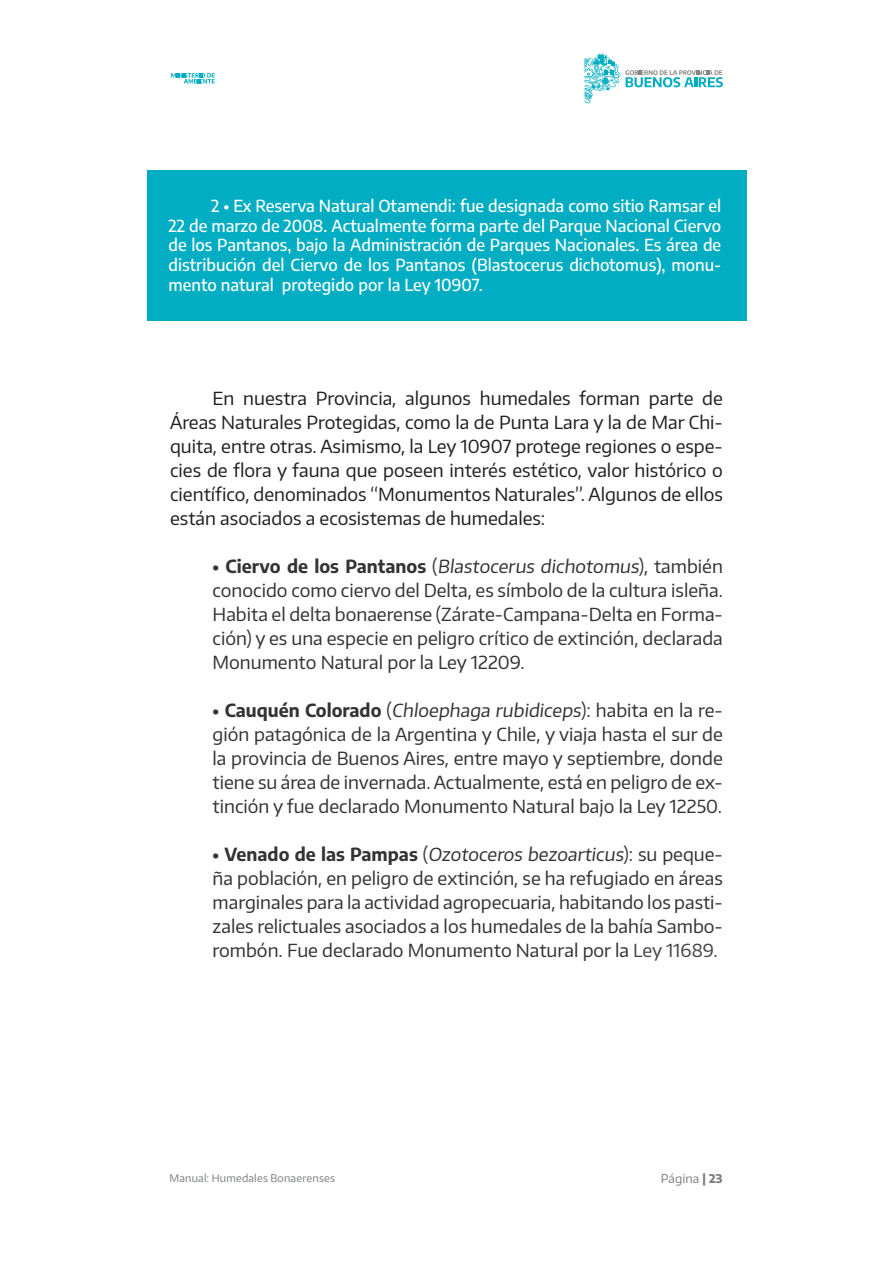
<style>
.page{position:relative;width:893px;height:1263px;background:#fff}
.page>*{position:absolute;margin:0;border:0;box-sizing:border-box;transform-origin:0 0}
.t1{font:18px/24px "Encode Sans";color:#333;text-align:justify}
.t2{font:18px/24px "Encode Sans";color:#231f20;text-align:justify}
.t3{font:500 16.5px/19.8px "Encode Sans";color:#fff;text-align:justify}
.t4{font:12px "Encode Sans";letter-spacing:.01em;color:#7c7e81}
.t5{font:10.5px "Encode Sans";letter-spacing:.02em;color:#7c7e81}
.s1{font-weight:600}
.s2{font-weight:700}
.s3{color:#444}
.s4{font-weight:800}
</style>
<div class="page">
<svg style="left:584px;top:53px;width:139px;height:51px"></svg>
<svg style="left:171px;top:73px;width:44px;height:10px"></svg>
<div style="left:147px;top:170px;width:599px;height:150px;background:#00adc2"></div>
<p class="t3" style="left:169px;top:195px;width:554px;text-indent:43px">2 • Ex Reserva Natural Otamendi: fue designada como sitio Ramsar el 22 de marzo de 2008. Actualmente forma parte del Parque Nacional Ciervo de los Pantanos, bajo la Administración de Parques Nacionales. Es área de distribución del Ciervo de los Pantanos (Blastocerus dichotomus), monu&shy;mento natural protegido por la Ley 10907.</p>
<p class="t2" style="left:170px;top:385px;width:554px;text-indent:43px">En nuestra Provincia, algunos humedales forman parte de Áreas Naturales Protegidas, como la de Punta Lara y la de Mar Chi&shy;quita, entre otras. Asimismo, la Ley 10907 protege regiones o espe&shy;cies de flora y fauna que poseen interés estético, valor histórico o científico, denominados “Monumentos Naturales”. Algunos de ellos están asociados a ecosistemas de humedales:</p>
<p class="t1" style="left:213px;top:553px;width:512px"><span class="s1">•</span> <span class="s2">Ciervo de los Pantanos</span> (Blastocerus dichotomus), también conocido como ciervo del Delta, es símbolo de la cultura isleña.<br>Habita el delta bonaerense (Zárate-Campana-Delta en Forma&shy;ción) y es una especie en peligro crítico de extinción, declarada Monumento Natural por la Ley 12209.</p>
<p class="t1" style="left:213px;top:697px;width:512px"><span class="s1">•</span> <span class="s2">Cauquén Colorado</span> (Chloephaga rubidiceps): habita en la re&shy;gión patagónica de la Argentina y Chile, y viaja hasta el sur de la provincia de Buenos Aires, entre mayo y septiembre, donde tiene su área de invernada. Actualmente, está en peligro de ex&shy;tinción y fue declarado Monumento Natural bajo la Ley 12250.</p>
<p class="t1" style="left:213px;top:841px;width:512px"><span class="s1">•</span> <span class="s2">Venado de las Pampas</span> (Ozotoceros bezoarticus): su peque&shy;ña población, en peligro de extinción, se ha refugiado en áreas marginales para la actividad agropecuaria, habitando los pasti&shy;zales relictuales asociados a los humedales de la bahía Sambo&shy;rombón. Fue declarado Monumento Natural por la <span class="s3">Ley 11689.</span></p>
<p class="t5" style="left:170px;top:1171px;width:167px">Manual: Humedales Bonaerenses</p>
<p class="t4" style="left:661px;top:1171px;width:63px">Página <span class="s4">| 23</span></p>
</div>
